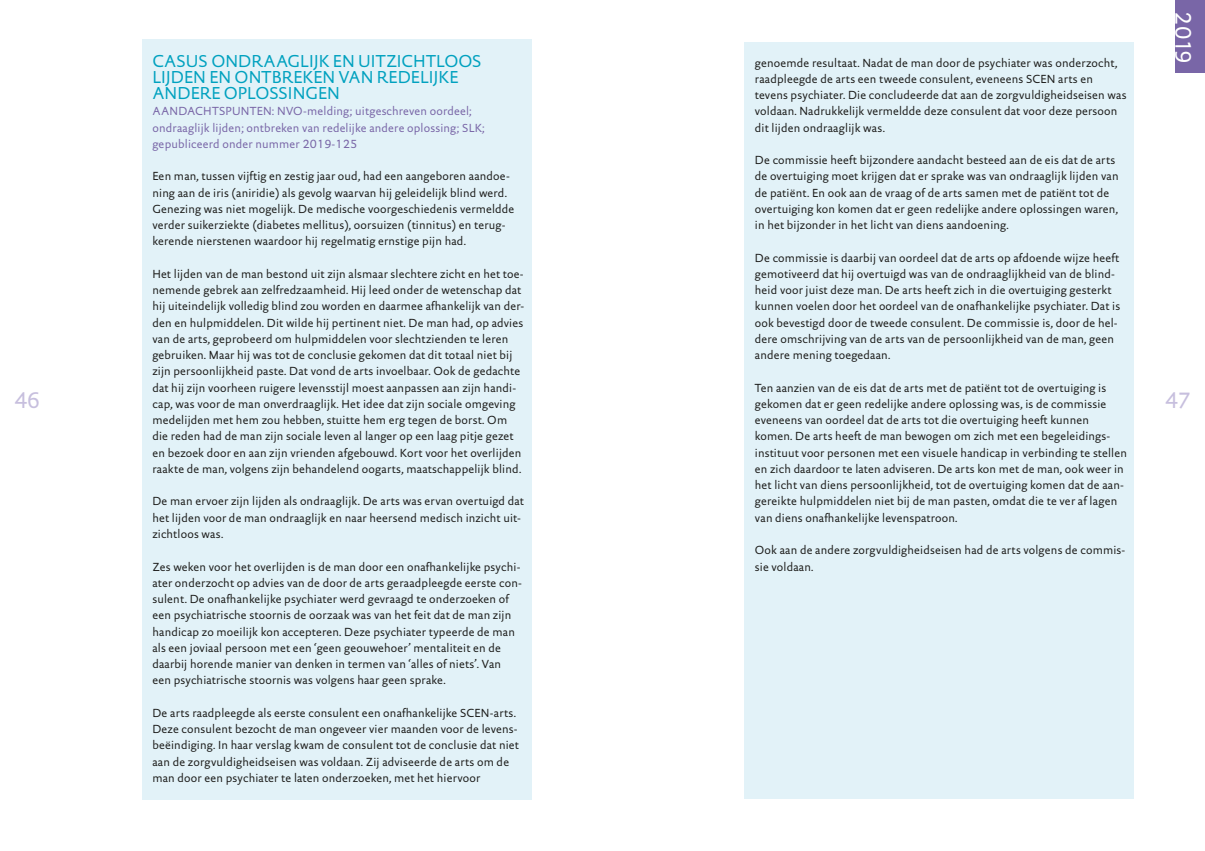
<style>
.page{position:relative;width:1205px;height:851px;background:#fff}
.page>*{position:absolute;margin:0;border:0;box-sizing:border-box;transform-origin:0 0}
.t1{font:22.5px "DTL Documenta Sans TOT";color:#fff}
.t2{font:22.5px "DTL Documenta Sans TOT";color:#c7bfde}
.t3{font:17.5px/16.2px "DTL Documenta Sans TOT";color:#00a1bf}
.t4{font:11.88px/16.2px "DTL Documenta Sans TOT";letter-spacing:.015em;color:#1d1d1b}
.t5{font:11.88px/16.2px "DTL Documenta Sans TOT";letter-spacing:.015em;color:#7966a7}
</style>
<div class="page">
<div style="left:1175px;top:0;width:30px;height:73px;background:#7966a7"></div>
<div style="left:142px;top:39px;width:389px;height:760px;background:#e2f2f8"></div>
<div style="left:744px;top:43px;width:390px;height:755px;background:#e2f2f8"></div>
<h1 class="t1" style="left:1197px;top:11px;width:55px;rotate:90deg">2019</h1>
<h2 class="t3" style="left:152px;top:52px;width:331px">CASUS ONDRAAGLIJK EN UITZICHTLOOS<br>LIJDEN EN ONTBREKEN VAN REDELIJKE<br>ANDERE OPLOSSINGEN</h2>
<p class="t5" style="left:152px;top:103px;width:334px">AANDACHTSPUNTEN: NVO-melding; uitgeschreven oordeel; ondraaglijk lijden; ontbreken van redelijke andere oplossing; SLK; gepubliceerd onder nummer 2019-125</p>
<p class="t4" style="left:152px;top:168px;width:363px">Een man, tussen vijftig en zestig jaar oud, had een aangeboren aandoe&shy;ning aan de iris (aniridie) als gevolg waarvan hij geleidelijk blind werd.<br>Genezing was niet mogelijk. De medische voorgeschiedenis vermeldde verder suikerziekte (diabetes mellitus), oorsuizen (tinnitus) en terug&shy;kerende nierstenen waardoor hij regelmatig ernstige pijn had.</p>
<p class="t4" style="left:152px;top:265px;width:373px">Het lijden van de man bestond uit zijn alsmaar slechtere zicht en het toe&shy;nemende gebrek aan zelfredzaamheid. Hij leed onder de wetenschap dat hij uiteindelijk volledig blind zou worden en daarmee afhankelijk van der&shy;den en hulpmiddelen. Dit wilde hij pertinent niet. De man had, op advies van de arts, geprobeerd om hulpmiddelen voor slechtzienden te leren gebruiken. Maar hij was tot de conclusie gekomen dat dit totaal niet bij zijn persoonlijkheid paste. Dat vond de arts invoelbaar. Ook de gedachte dat hij zijn voorheen ruigere levensstijl moest aanpassen aan zijn handi&shy;cap, was voor de man onverdraaglijk. Het idee dat zijn sociale omgeving medelijden met hem zou hebben, stuitte hem erg tegen de borst. Om die reden had de man zijn sociale leven al langer op een laag pitje gezet en bezoek door en aan zijn vrienden afgebouwd. Kort voor het overlijden raakte de man, volgens zijn behandelend oogarts, maatschappelijk blind.</p>
<p class="t4" style="left:152px;top:493px;width:373px">De man ervoer zijn lijden als ondraaglijk. De arts was ervan overtuigd dat het lijden voor de man ondraaglijk en naar heersend medisch inzicht uit&shy;zichtloos was.</p>
<p class="t4" style="left:152px;top:558px;width:371px">Zes weken voor het overlijden is de man door een onafhankelijke psychi&shy;ater onderzocht op advies van de door de arts geraadpleegde eerste con&shy;sulent. De onafhankelijke psychiater werd gevraagd te onderzoeken of een psychiatrische stoornis de oorzaak was van het feit dat de man zijn handicap zo moeilijk kon accepteren. Deze psychiater typeerde de man als een joviaal persoon met een ‘geen geouwehoer’ mentaliteit en de daarbij horende manier van denken in termen van ‘alles of niets’. Van een psychiatrische stoornis was volgens haar geen sprake.</p>
<p class="t4" style="left:152px;top:704px;width:368px">De arts raadpleegde als eerste consulent een onafhankelijke SCEN-arts.<br>Deze consulent bezocht de man ongeveer vier maanden voor de levens&shy;beëindiging. In haar verslag kwam de consulent tot de conclusie dat niet aan de zorgvuldigheidseisen was voldaan. Zij adviseerde de arts om de man door een psychiater te laten onderzoeken, met het hiervoor</p>
<p class="t4" style="left:755px;top:54px;width:373px">genoemde resultaat. Nadat de man door de psychiater was onderzocht, raadpleegde de arts een tweede consulent, eveneens SCEN arts en tevens psychiater. Die concludeerde dat aan de zorgvuldigheidseisen was voldaan. Nadrukkelijk vermeldde deze consulent dat voor deze persoon dit lijden ondraaglijk was.</p>
<p class="t4" style="left:755px;top:152px;width:365px">De commissie heeft bijzondere aandacht besteed aan de eis dat de arts de overtuiging moet krijgen dat er sprake was van ondraaglijk lijden van de patiënt. En ook aan de vraag of de arts samen met de patiënt tot de overtuiging kon komen dat er geen redelijke andere oplossingen waren, in het bijzonder in het licht van diens aandoening.</p>
<p class="t4" style="left:755px;top:249px;width:367px">De commissie is daarbij van oordeel dat de arts op afdoende wijze heeft gemotiveerd dat hij overtuigd was van de ondraaglijkheid van de blind&shy;heid voor juist deze man. De arts heeft zich in die overtuiging gesterkt kunnen voelen door het oordeel van de onafhankelijke psychiater. Dat is ook bevestigd door de tweede consulent. De commissie is, door de hel&shy;dere omschrijving van de arts van de persoonlijkheid van de man, geen andere mening toegedaan.</p>
<p class="t4" style="left:755px;top:379px;width:374px">Ten aanzien van de eis dat de arts met de patiënt tot de overtuiging is gekomen dat er geen redelijke andere oplossing was, is de commissie eveneens van oordeel dat de arts tot die overtuiging heeft kunnen komen. De arts heeft de man bewogen om zich met een begeleidings&shy;instituut voor personen met een visuele handicap in verbinding te stellen en zich daardoor te laten adviseren. De arts kon met de man, ook weer in het licht van diens persoonlijkheid, tot de overtuiging komen dat de aan&shy;gereikte hulpmiddelen niet bij de man pasten, omdat die te ver af lagen van diens onafhankelijke levenspatroon.</p>
<p class="t4" style="left:755px;top:542px;width:372px">Ook aan de andere zorgvuldigheidseisen had de arts volgens de commis&shy;sie voldaan.</p>
<h1 class="t2" style="left:14px;top:386px;width:27px">46</h1>
<h1 class="t2" style="left:1165px;top:386px;width:27px">47</h1>
</div>
